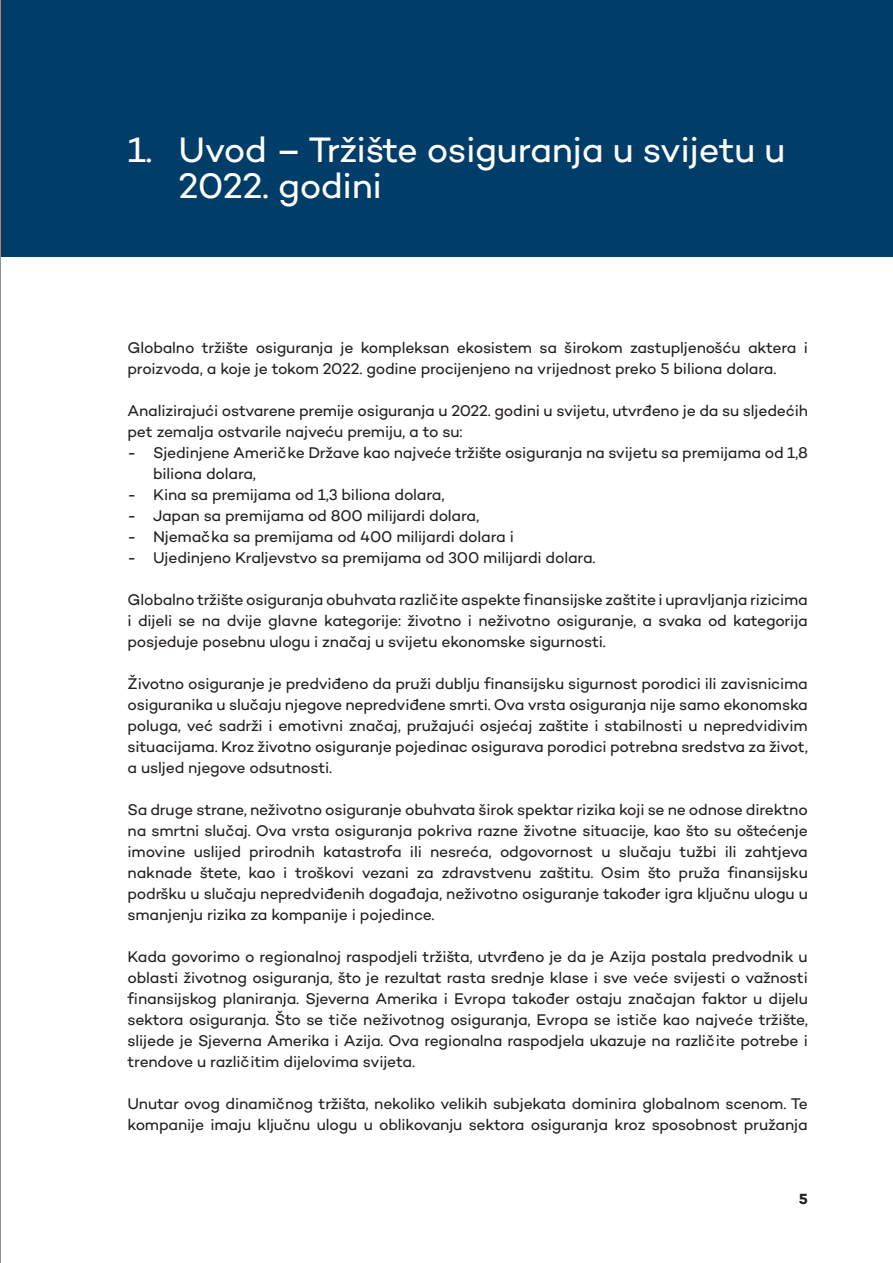
<style>
.page{position:relative;width:893px;height:1263px;background:#fff}
.page>*{position:absolute;margin:0;border:0;box-sizing:border-box;transform-origin:0 0}
.t1{font:36px/36px "Campton";letter-spacing:-.015em;color:#fff}
.t2{font:15.75px/21px "Campton";letter-spacing:-.01em;color:#231f20}
.t3{font:700 15px "Campton";color:#231f20}
</style>
<div class="page">
<div style="left:0;top:0;width:893px;height:256px;background:#003d68"></div>
<hr style="left:0;top:0;width:1px;height:1263px;background:#8d9093">
<h1 class="t1" style="left:179px;top:131px;width:609px;text-indent:-51px">1. Uvod – Tržište osiguranja u svijetu u<br>2022. godini</h1>
<p class="t2" style="left:128px;top:337px;width:682px">Globalno tržište osiguranja je kompleksan ekosistem sa širokom zastupljenošću aktera i proizvoda, a koje je tokom 2022. godine procijenjeno na vrijednost preko 5 biliona dolara.</p>
<p class="t2" style="left:128px;top:400px;width:682px">Analizirajući ostvarene premije osiguranja u 2022. godini u svijetu, utvrđeno je da su sljedećih pet zemalja ostvarile najveću premiju, a to su:</p>
<p class="t2" style="left:153px;top:442px;width:656px;text-indent:-26px">- Sjedinjene Američke Države kao najveće tržište osiguranja na svijetu sa premijama od 1,8 biliona dolara,</p>
<p class="t2" style="left:128px;top:484px;width:319px">- Kina sa premijama od 1,3 biliona dolara,</p>
<p class="t2" style="left:128px;top:505px;width:353px">- Japan sa premijama od 800 milijardi dolara,</p>
<p class="t2" style="left:128px;top:526px;width:388px">- Njemačka sa premijama od 400 milijardi dolara i</p>
<p class="t2" style="left:128px;top:547px;width:469px">- Ujedinjeno Kraljevstvo sa premijama od 300 milijardi dolara.</p>
<p class="t2" style="left:128px;top:589px;width:682px;text-align:justify">Globalno tržište osiguranja obuhvata različite aspekte finansijske zaštite i upravljanja rizicima i dijeli se na dvije glavne kategorije: životno i neživotno osiguranje, a svaka od kategorija posjeduje posebnu ulogu i značaj u svijetu ekonomske sigurnosti.</p>
<p class="t2" style="left:128px;top:673px;width:682px;text-align:justify">Životno osiguranje je predviđeno da pruži dublju finansijsku sigurnost porodici ili zavisnicima osiguranika u slučaju njegove nepredviđene smrti. Ova vrsta osiguranja nije samo ekonomska poluga, već sadrži i emotivni značaj, pružajući osjećaj zaštite i stabilnosti u nepredvidivim situacijama. Kroz životno osiguranje pojedinac osigurava porodici potrebna sredstva za život, a usljed njegove odsutnosti.</p>
<p class="t2" style="left:128px;top:799px;width:682px;text-align:justify">Sa druge strane, neživotno osiguranje obuhvata širok spektar rizika koji se ne odnose direktno na smrtni slučaj. Ova vrsta osiguranja pokriva razne životne situacije, kao što su oštećenje imovine uslijed prirodnih katastrofa ili nesreća, odgovornost u slučaju tužbi ili zahtjeva naknade štete, kao i troškovi vezani za zdravstvenu zaštitu. Osim što pruža finansijsku podršku u slučaju nepredviđenih događaja, neživotno osiguranje također igra ključnu ulogu u smanjenju rizika za kompanije i pojedince.</p>
<p class="t2" style="left:128px;top:946px;width:682px;text-align:justify">Kada govorimo o regionalnoj raspodjeli tržišta, utvrđeno je da je Azija postala predvodnik u oblasti životnog osiguranja, što je rezultat rasta srednje klase i sve veće svijesti o važnosti finansijskog planiranja. Sjeverna Amerika i Evropa također ostaju značajan faktor u dijelu sektora osiguranja. Što se tiče neživotnog osiguranja, Evropa se ističe kao najveće tržište, slijede je Sjeverna Amerika i Azija. Ova regionalna raspodjela ukazuje na različite potrebe i trendove u različitim dijelovima svijeta.</p>
<p class="t2" style="left:128px;top:1093px;width:682px">Unutar ovog dinamičnog tržišta, nekoliko velikih subjekata dominira globalnom scenom. Te kompanije imaju ključnu ulogu u oblikovanju sektora osiguranja kroz sposobnost pružanja</p>
<p class="t3" style="left:799px;top:1190px;width:11px">5</p>
</div>
